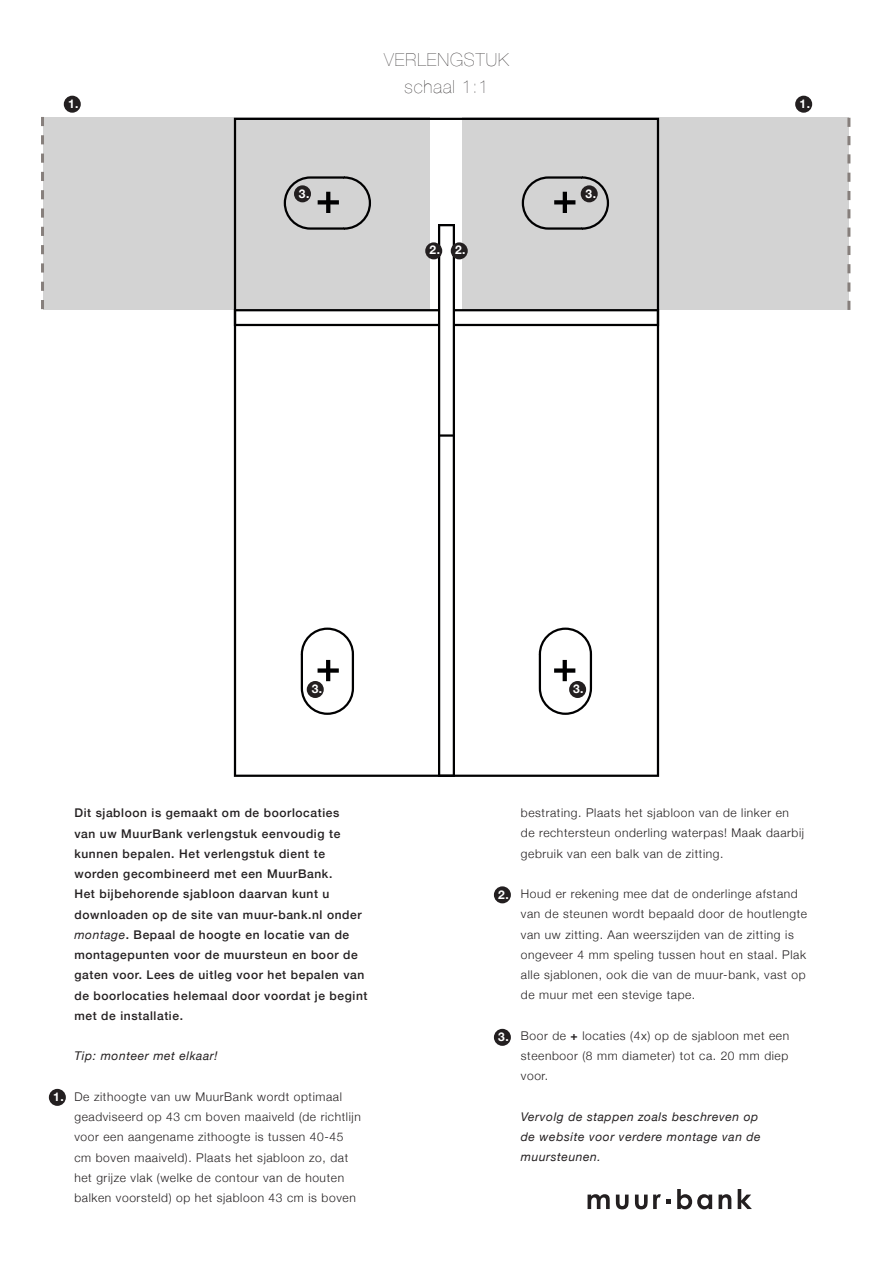
<style>
.page{position:relative;width:893px;height:1263px;background:#fff}
.page>*{position:absolute;margin:0;border:0;box-sizing:border-box;transform-origin:0 0}
.t1{font:200 18px "Helvetica Neue";letter-spacing:.05em;color:#231f20}
.t2{font:300 12px/20.2px "Helvetica Neue";letter-spacing:.05em;color:#231f20}
.t3{font:500 12px/20.2px "Helvetica Neue";letter-spacing:.05em;color:#231f20}
.t4{font:italic 12px/20.2px "Helvetica Neue";letter-spacing:.05em;color:#231f20}
.t5{font:700 12px "Helvetica Neue";color:#fff}
.s1{font-weight:400;font-style:italic}
.s2{font-weight:700}
</style>
<div class="page">
<div style="left:462px;top:118px;width:387px;height:192px;background:#d3d3d3"></div>
<div style="left:43px;top:118px;width:386px;height:192px;background:#d3d3d3"></div>
<svg style="left:41px;top:117px;width:3px;height:192px"></svg>
<svg style="left:588px;top:1194px;width:22px;height:15px"></svg>
<svg style="left:616px;top:1194px;width:13px;height:15px"></svg>
<svg style="left:635px;top:1194px;width:35px;height:15px"></svg>
<svg style="left:677px;top:1189px;width:35px;height:20px"></svg>
<svg style="left:719px;top:1194px;width:12px;height:15px"></svg>
<svg style="left:738px;top:1189px;width:14px;height:20px"></svg>
<div style="left:64px;top:96px;width:17px;height:17px;background:#231f20;border-radius:50%"></div>
<div style="left:49px;top:1089px;width:17px;height:17px;background:#231f20;border-radius:50%"></div>
<div style="left:494px;top:886px;width:17px;height:17px;background:#231f20;border-radius:50%"></div>
<div style="left:494px;top:1029px;width:17px;height:17px;background:#231f20;border-radius:50%"></div>
<svg style="left:234px;top:118px;width:425px;height:106px"></svg>
<svg style="left:234px;top:224px;width:425px;height:553px"></svg>
<svg style="left:847px;top:118px;width:3px;height:192px"></svg>
<div style="left:795px;top:96px;width:17px;height:17px;background:#231f20;border-radius:50%"></div>
<div style="left:451px;top:242px;width:17px;height:17px;background:#231f20;border-radius:50%"></div>
<div style="left:425px;top:242px;width:17px;height:17px;background:#231f20;border-radius:50%"></div>
<svg style="left:521px;top:175px;width:89px;height:541px"></svg>
<svg style="left:283px;top:175px;width:89px;height:541px"></svg>
<div style="left:294px;top:185px;width:17px;height:17px;background:#231f20;border-radius:50%"></div>
<p class="t5" style="left:68px;top:94px;width:12px">1.</p>
<p class="t5" style="left:299px;top:184px;width:12px">3.</p>
<h1 class="t1" style="left:384px;top:45px;width:126px">VERLENGSTUK</h1>
<h1 class="t1" style="left:404px;top:73px;width:86px">schaal 1:1</h1>
<p class="t5" style="left:429px;top:241px;width:38px">2. 2.</p>
<p class="t5" style="left:585px;top:184px;width:12px">3.</p>
<p class="t5" style="left:799px;top:94px;width:12px">1.</p>
<p class="t5" style="left:312px;top:679px;width:12px">3.</p>
<p class="t5" style="left:53px;top:1087px;width:12px">1.</p>
<p class="t3" style="left:74px;top:802px;width:295px">Dit sjabloon is gemaakt om de boorlocaties<br>van uw MuurBank verlengstuk eenvoudig te kunnen bepalen. Het verlengstuk dient te worden gecombineerd met een MuurBank.<br>Het bijbehorende sjabloon daarvan kunt u downloaden op de site van muur-bank.nl onder <span class="s1">montage</span>. Bepaal de hoogte en locatie van de montagepunten voor de muursteun en boor de gaten voor. Lees de uitleg voor het bepalen van de boorlocaties helemaal door voordat je begint met de installatie.</p>
<p class="t4" style="left:74px;top:1046px;width:145px">Tip: monteer met elkaar!</p>
<p class="t2" style="left:74px;top:1085px;width:288px">De zithoogte van uw MuurBank wordt optimaal geadviseerd op 43 cm boven maaiveld (de richtlijn voor een aangename zithoogte is tussen 40-45 cm boven maaiveld). Plaats het sjabloon zo, dat het grijze vlak (welke de contour van de houten balken voorsteld) op het sjabloon 43 cm is boven</p>
<p class="t5" style="left:573px;top:679px;width:12px">3.</p>
<p class="t5" style="left:498px;top:885px;width:12px">2.</p>
<p class="t5" style="left:498px;top:1027px;width:12px">3.</p>
<p class="t2" style="left:521px;top:802px;width:285px">bestrating. Plaats het sjabloon van de linker en de rechtersteun onderling waterpas! Maak daarbij gebruik van een balk van de zitting.</p>
<p class="t2" style="left:521px;top:883px;width:288px">Houd er rekening mee dat de onderlinge afstand van de steunen wordt bepaald door de houtlengte van uw zitting. Aan weerszijden van de zitting is ongeveer 4 mm speling tussen hout en staal. Plak alle sjablonen, ook die van de muur-bank, vast op de muur met een stevige tape.</p>
<p class="t2" style="left:521px;top:1024px;width:270px;text-align:justify">Boor de <span class="s2">+</span> locaties (4x) op de sjabloon met een steenboor (8 mm diameter) tot ca. 20 mm diep voor.</p>
<p class="t4" style="left:521px;top:1107px;width:241px">Vervolg de stappen zoals beschreven op de website voor verdere montage van de muursteunen.</p>
</div>
